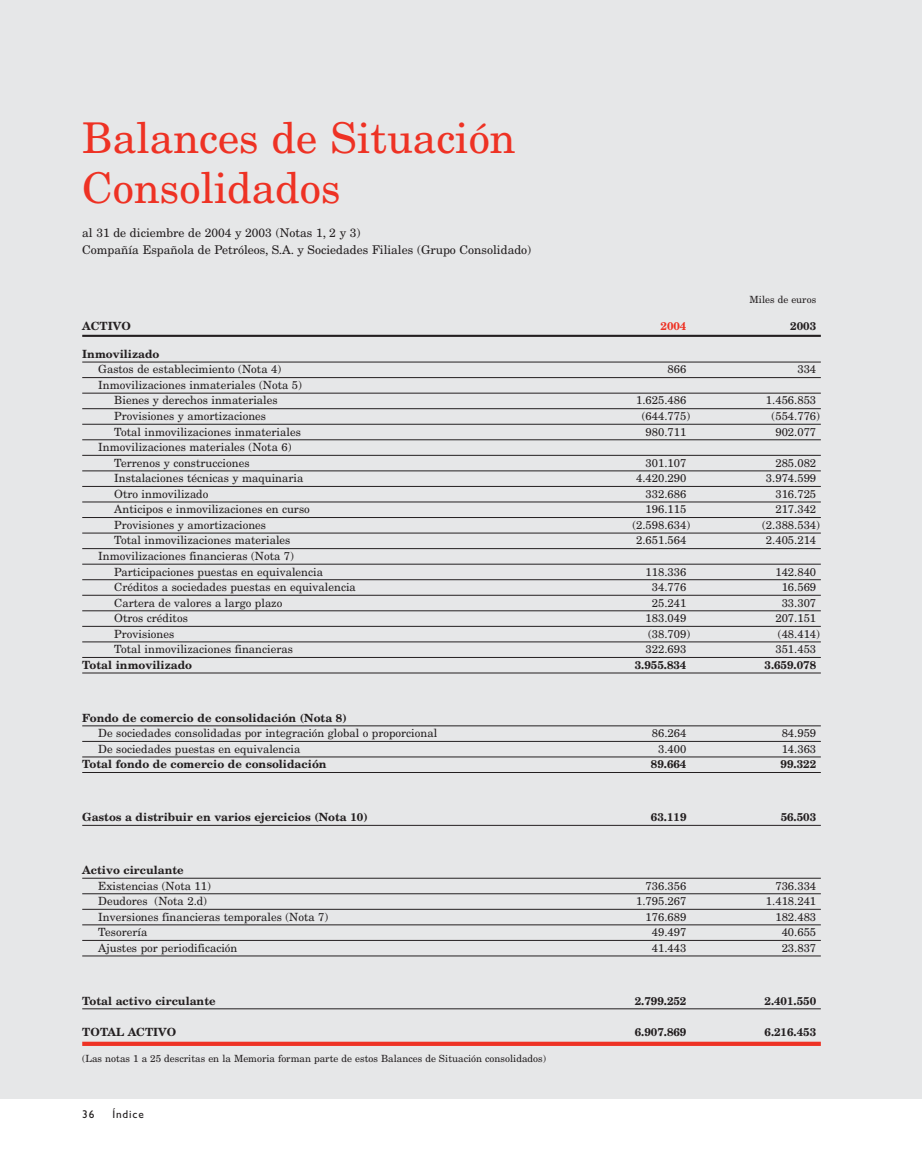
<style>
.page{position:relative;width:922px;height:1150px;background:#fff}
.page>*{position:absolute;margin:0;border:0;box-sizing:border-box;transform-origin:0 0}
.t1{font:42.38px/49.5px "New Century Schlbk";color:#ee3224}
.t2{font:12px/17px "New Century Schlbk";color:#231f20}
.t3{font:11.25px/15.5px "New Century Schlbk";color:#231f20}
.t4{font:700 11.25px "New Century Schlbk";color:#231f20}
.t5{font:11.25px "Gill Sans";letter-spacing:.075em;color:#231f20}
.t6{font:700 11.25px "New Century Schlbk";color:#ee3224}
.t7{font:9.88px "New Century Schlbk";color:#231f20}
</style>
<div class="page">
<div style="left:0;top:0;width:921px;height:1099px;background:#e6e7e8"></div>
<h1 class="t1" style="left:82px;top:117px;width:435px">Balances de Situación<br>Consolidados</h1>
<p class="t2" style="left:82px;top:225px;width:450px">al 31 de diciembre de 2004 y 2003 (Notas 1, 2 y 3)<br>Compañía Española de Petróleos, S.A. y Sociedades Filiales (Grupo Consolidado)</p>
<p class="t7" style="left:749px;top:295px;width:68px">Miles de euros</p>
<p class="t4" style="left:82px;top:321px;width:50px">ACTIVO</p>
<p class="t6" style="left:660px;top:321px;width:27px">2004</p>
<p class="t4" style="left:790px;top:321px;width:27px">2003</p>
<p class="t4" style="left:82px;top:349px;width:79px">Inmovilizado</p>
<p class="t3" style="left:98px;top:362px;width:184px">Gastos de establecimiento (Nota 4)</p>
<p class="t3" style="left:667px;top:362px;width:20px">866</p>
<p class="t3" style="left:797px;top:362px;width:20px">334</p>
<p class="t3" style="left:114px;top:378px;width:189px;text-indent:-16px">Inmovilizaciones inmateriales (Nota 5)<br>Bienes y derechos inmateriales</p>
<p class="t3" style="left:636px;top:393px;width:52px">1.625.486</p>
<p class="t3" style="left:765px;top:393px;width:52px">1.456.853</p>
<p class="t3" style="left:114px;top:409px;width:153px">Provisiones y amortizaciones</p>
<p class="t3" style="left:641px;top:409px;width:50px">(644.775)</p>
<p class="t3" style="left:771px;top:409px;width:50px">(554.776)</p>
<p class="t3" style="left:114px;top:425px;width:188px">Total inmovilizaciones inmateriales</p>
<p class="t3" style="left:645px;top:425px;width:42px">980.711</p>
<p class="t3" style="left:775px;top:425px;width:42px">902.077</p>
<p class="t3" style="left:114px;top:440px;width:179px;text-indent:-16px">Inmovilizaciones materiales (Nota 6)<br>Terrenos y construcciones</p>
<p class="t3" style="left:645px;top:456px;width:42px">301.107</p>
<p class="t3" style="left:775px;top:456px;width:42px">285.082</p>
<p class="t3" style="left:114px;top:471px;width:190px">Instalaciones técnicas y maquinaria</p>
<p class="t3" style="left:636px;top:471px;width:52px">4.420.290</p>
<p class="t3" style="left:765px;top:471px;width:52px">3.974.599</p>
<p class="t3" style="left:114px;top:487px;width:96px">Otro inmovilizado</p>
<p class="t3" style="left:645px;top:487px;width:42px">332.686</p>
<p class="t3" style="left:775px;top:487px;width:42px">316.725</p>
<p class="t3" style="left:114px;top:502px;width:197px">Anticipos e inmovilizaciones en curso</p>
<p class="t3" style="left:645px;top:502px;width:42px">196.115</p>
<p class="t3" style="left:775px;top:502px;width:42px">217.342</p>
<p class="t3" style="left:114px;top:518px;width:153px">Provisiones y amortizaciones</p>
<p class="t3" style="left:632px;top:518px;width:59px">(2.598.634)</p>
<p class="t3" style="left:761px;top:518px;width:59px">(2.388.534)</p>
<p class="t3" style="left:114px;top:533px;width:177px">Total inmovilizaciones materiales</p>
<p class="t3" style="left:636px;top:533px;width:52px">2.651.564</p>
<p class="t3" style="left:765px;top:533px;width:52px">2.405.214</p>
<p class="t3" style="left:114px;top:549px;width:210px;text-indent:-16px">Inmovilizaciones financieras (Nota 7)<br>Participaciones puestas en equivalencia</p>
<p class="t3" style="left:645px;top:564px;width:42px">118.336</p>
<p class="t3" style="left:775px;top:564px;width:42px">142.840</p>
<p class="t3" style="left:114px;top:580px;width:243px">Créditos a sociedades puestas en equivalencia</p>
<p class="t3" style="left:651px;top:580px;width:36px">34.776</p>
<p class="t3" style="left:781px;top:580px;width:36px">16.569</p>
<p class="t3" style="left:114px;top:595px;width:169px">Cartera de valores a largo plazo</p>
<p class="t3" style="left:651px;top:595px;width:36px">25.241</p>
<p class="t3" style="left:781px;top:595px;width:36px">33.307</p>
<p class="t3" style="left:114px;top:611px;width:75px">Otros créditos</p>
<p class="t3" style="left:645px;top:611px;width:42px">183.049</p>
<p class="t3" style="left:775px;top:611px;width:42px">207.151</p>
<p class="t3" style="left:114px;top:627px;width:62px">Provisiones</p>
<p class="t3" style="left:648px;top:627px;width:44px">(38.709)</p>
<p class="t3" style="left:777px;top:627px;width:44px">(48.414)</p>
<p class="t3" style="left:114px;top:642px;width:180px">Total inmovilizaciones financieras</p>
<p class="t3" style="left:645px;top:642px;width:42px">322.693</p>
<p class="t3" style="left:775px;top:642px;width:42px">351.453</p>
<p class="t4" style="left:82px;top:660px;width:111px">Total inmovilizado</p>
<p class="t4" style="left:634px;top:660px;width:53px">3.955.834</p>
<p class="t4" style="left:764px;top:660px;width:53px">3.659.078</p>
<p class="t4" style="left:82px;top:713px;width:266px">Fondo de comercio de consolidación (Nota 8)</p>
<p class="t3" style="left:98px;top:726px;width:340px">De sociedades consolidadas por integración global o proporcional</p>
<p class="t3" style="left:651px;top:726px;width:36px">86.264</p>
<p class="t3" style="left:781px;top:726px;width:36px">84.959</p>
<p class="t3" style="left:98px;top:742px;width:203px">De sociedades puestas en equivalencia</p>
<p class="t3" style="left:658px;top:742px;width:30px">3.400</p>
<p class="t3" style="left:781px;top:742px;width:36px">14.363</p>
<p class="t4" style="left:82px;top:760px;width:246px">Total fondo de comercio de consolidación</p>
<p class="t4" style="left:650px;top:760px;width:37px">89.664</p>
<p class="t4" style="left:780px;top:760px;width:37px">99.322</p>
<p class="t4" style="left:82px;top:812px;width:287px">Gastos a distribuir en varios ejercicios (Nota 10)</p>
<p class="t4" style="left:650px;top:812px;width:37px">63.119</p>
<p class="t4" style="left:780px;top:812px;width:37px">56.503</p>
<p class="t4" style="left:82px;top:865px;width:103px">Activo circulante</p>
<p class="t3" style="left:98px;top:878px;width:114px">Existencias (Nota 11)</p>
<p class="t3" style="left:645px;top:878px;width:42px">736.356</p>
<p class="t3" style="left:775px;top:878px;width:42px">736.334</p>
<p class="t3" style="left:98px;top:894px;width:110px">Deudores (Nota 2.d)</p>
<p class="t3" style="left:636px;top:894px;width:52px">1.795.267</p>
<p class="t3" style="left:765px;top:894px;width:52px">1.418.241</p>
<p class="t3" style="left:98px;top:909px;width:231px">Inversiones financieras temporales (Nota 7)</p>
<p class="t3" style="left:645px;top:909px;width:42px">176.689</p>
<p class="t3" style="left:775px;top:909px;width:42px">182.483</p>
<p class="t3" style="left:98px;top:925px;width:50px">Tesorería</p>
<p class="t3" style="left:651px;top:925px;width:36px">49.497</p>
<p class="t3" style="left:781px;top:925px;width:36px">40.655</p>
<p class="t3" style="left:98px;top:940px;width:141px">Ajustes por periodificación</p>
<p class="t3" style="left:651px;top:940px;width:36px">41.443</p>
<p class="t3" style="left:781px;top:940px;width:36px">23.837</p>
<p class="t4" style="left:82px;top:996px;width:135px">Total activo circulante</p>
<p class="t4" style="left:634px;top:996px;width:53px">2.799.252</p>
<p class="t4" style="left:764px;top:996px;width:53px">2.401.550</p>
<p class="t4" style="left:82px;top:1027px;width:95px">TOTAL ACTIVO</p>
<p class="t4" style="left:634px;top:1027px;width:53px">6.907.869</p>
<p class="t4" style="left:764px;top:1027px;width:53px">6.216.453</p>
<p class="t7" style="left:82px;top:1054px;width:465px">(Las notas 1 a 25 descritas en la Memoria forman parte de estos Balances de Situación consolidados)</p>
<p class="t5" style="left:82px;top:1110px;width:14px">36</p>
<p class="t5" style="left:112px;top:1110px;width:33px">Índice</p>
</div>
